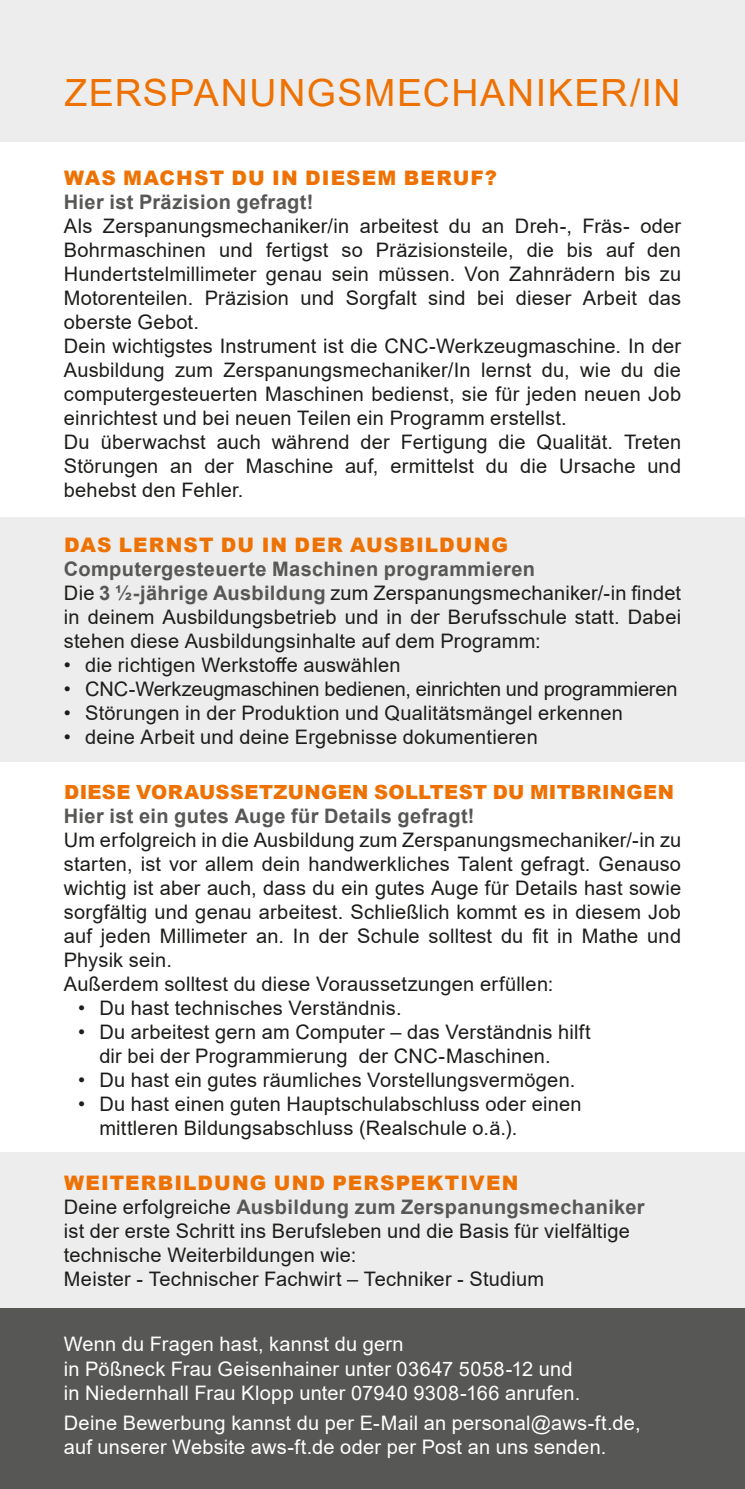
<style>
.page{position:relative;width:745px;height:1489px;background:#fff}
.page>*{position:absolute;margin:0;border:0;box-sizing:border-box;transform-origin:0 0}
.t1{font:37.5px "Arial";letter-spacing:.04em;color:#ee7203}
.t2{font:20px/24px "Arial";letter-spacing:.01em;color:#1d1d1b}
.t3{font:20px/24px "Arial";letter-spacing:.01em;color:#fff}
.t4{font:700 20px "Arial";letter-spacing:.02em;color:#575756}
.t5{font:20px "Arial";letter-spacing:-.01em;color:#1d1d1b}
.t6{font:900 20px "Arial";letter-spacing:.055em;color:#ee7203}
.t7{font:900 19.5px "Arial";letter-spacing:.015em;color:#ee7203}
.s1{font-weight:700;color:#575756}
.s2{font-weight:900;color:#ee7203}
</style>
<div class="page">
<div style="left:0;top:1152px;width:744px;height:155px;background:#ededed"></div>
<div style="left:0;top:517px;width:744px;height:245px;background:#ededed"></div>
<div style="left:0;top:0;width:744px;height:142px;background:#ededed"></div>
<div style="left:0;top:1307px;width:744px;height:181px;background:#575756"></div>
<h1 class="t1" style="left:64px;top:67px;width:617px">ZERSPANUNGSMECHANIKER/IN</h1>
<p class="t6" style="left:64px;top:163px;width:434px">WAS MACHST DU IN DIESEM BERUF?</p>
<p class="t4" style="left:64px;top:188px;width:251px">Hier ist Präzision gefragt!</p>
<p class="t2" style="left:64px;top:214px;width:618px">Als Zerspanungsmechaniker/in arbeitest du an Dreh-, Fräs- oder Bohrmaschinen und fertigst so Präzisionsteile, die bis auf den Hundertstelmillimeter genau sein müssen. Von Zahnrädern bis zu Motorenteilen. Präzision und Sorgfalt sind bei dieser Arbeit das oberste Gebot.<br>Dein wichtigstes Instrument ist die CNC-Werkzeugmaschine. In der Ausbildung zum Zerspanungsmechaniker/In lernst du, wie du die computergesteuerten Maschinen bedienst, sie für jeden neuen Job einrichtest und bei neuen Teilen ein Programm erstellst.<br>Du überwachst auch während der Fertigung die Qualität. Treten Störungen an der Maschine auf, ermittelst du die Ursache und behebst den Fehler.</p>
<p class="t6" style="left:64px;top:530px;width:445px">DAS LERNST DU IN DER AUSBILDUNG</p>
<p class="t2" style="left:64px;top:557px;width:618px"><span class="s1">Computergesteuerte Maschinen programmieren<br></span>Die <span class="s1">3 ½-jährige Ausbildung</span> zum Zerspanungsmechaniker/-in findet in deinem Ausbildungsbetrieb und in der Berufsschule statt. Dabei stehen diese Ausbildungsinhalte auf dem Programm:</p>
<p class="t2" style="left:64px;top:653px;width:338px">• die richtigen Werkstoffe auswählen</p>
<p class="t5" style="left:64px;top:675px;width:614px">• CNC-Werkzeugmaschinen bedienen, einrichten und programmieren</p>
<p class="t2" style="left:64px;top:701px;width:560px">• Störungen in der Produktion und Qualitätsmängel erkennen</p>
<p class="t2" style="left:64px;top:725px;width:475px">• deine Arbeit und deine Ergebnisse dokumentieren</p>
<p class="t7" style="left:64px;top:778px;width:611px">DIESE VORAUSSETZUNGEN SOLLTEST DU MITBRINGEN</p>
<p class="t4" style="left:64px;top:802px;width:412px">Hier ist ein gutes Auge für Details gefragt!</p>
<p class="t2" style="left:64px;top:828px;width:618px">Um erfolgreich in die Ausbildung zum Zerspanungsmechaniker/-in zu starten, ist vor allem dein handwerkliches Talent gefragt. Genauso wichtig ist aber auch, dass du ein gutes Auge für Details hast sowie sorgfältig und genau arbeitest. Schließlich kommt es in diesem Job auf jeden Millimeter an. In der Schule solltest du fit in Mathe und Physik sein.<br>Außerdem solltest du diese Voraussetzungen erfüllen:</p>
<p class="t2" style="left:78px;top:996px;width:325px">• Du hast technisches Verständnis.</p>
<p class="t2" style="left:99px;top:1020px;width:492px;text-indent:-21px">• Du arbeitest gern am Computer – das Verständnis hilft dir bei der Programmierung der CNC-Maschinen.</p>
<p class="t2" style="left:78px;top:1068px;width:498px">• Du hast ein gutes räumliches Vorstellungsvermögen.</p>
<p class="t2" style="left:99px;top:1092px;width:483px;text-indent:-21px">• Du hast einen guten Hauptschulabschluss oder einen mittleren Bildungsabschluss (Realschule o.ä.).</p>
<p class="t2" style="left:64px;top:1171px;width:582px"><span class="s2">WEITERBILDUNG UND PERSPEKTIVEN<br></span>Deine erfolgreiche <span class="s1">Ausbildung zum Zerspanungsmechaniker </span>ist der erste Schritt ins Berufsleben und die Basis für vielfältige technische Weiterbildungen wie:<br>Meister - Technischer Fachwirt – Techniker - Studium</p>
<p class="t3" style="left:64px;top:1332px;width:517px">Wenn du Fragen hast, kannst du gern<br>in Pößneck Frau Geisenhainer unter 03647 5058-12 und in Niedernhall Frau Klopp unter 07940 9308-166 anrufen.</p>
<p class="t3" style="left:64px;top:1410px;width:578px">Deine Bewerbung kannst du per E-Mail an personal@aws-ft.de, auf unserer Website aws-ft.de oder per Post an uns senden.</p>
</div>
